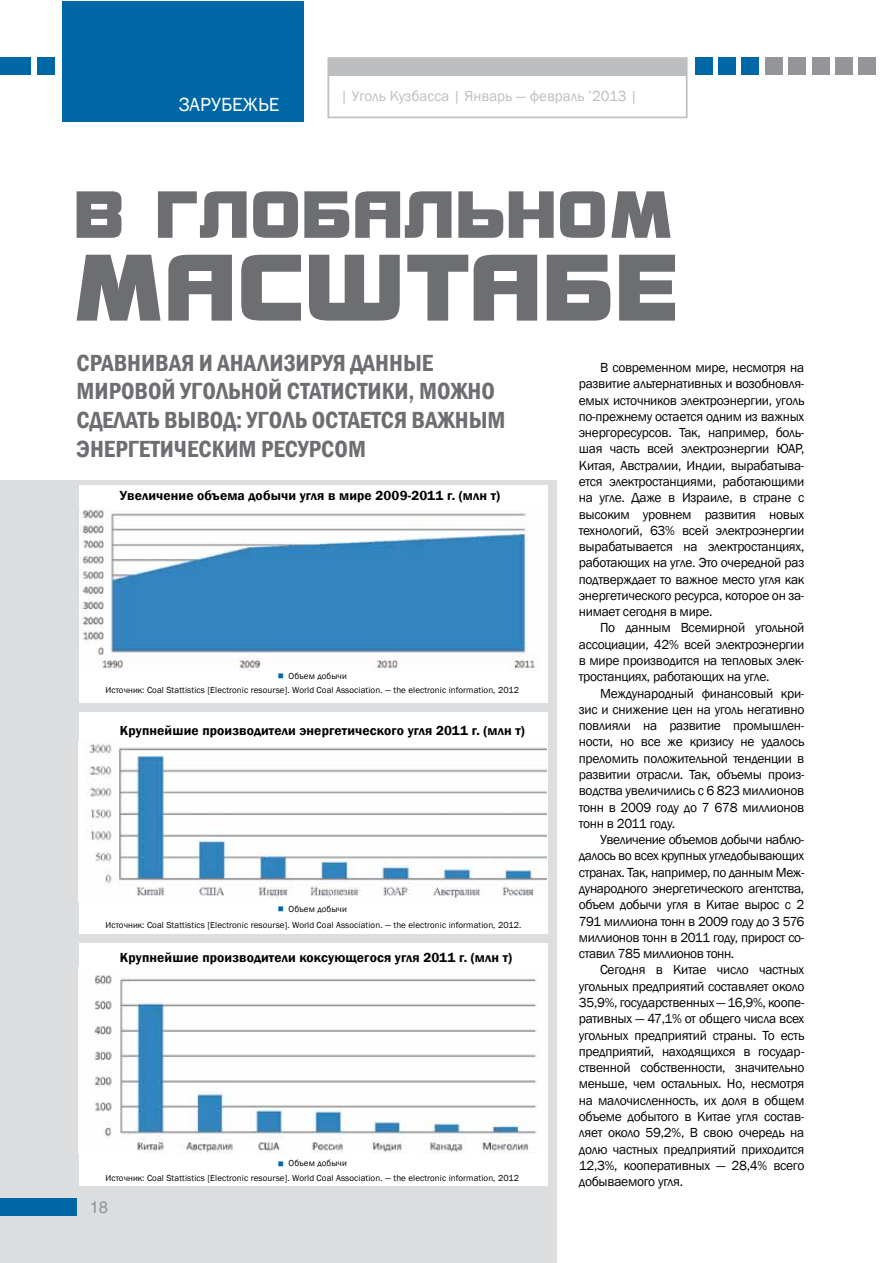
<style>
.page{position:relative;width:881px;height:1263px;background:#fff}
.page>*{position:absolute;margin:0;border:0;box-sizing:border-box;transform-origin:0 0}
.t1{font:600 condensed 24px/28.8px "Franklin Gothic";color:#6d6e71}
.t2{font:19.5px "Franklin Gothic";color:#fff}
.t3{font:16.5px "Helios";color:#939598}
.t4{font:15px "Franklin Gothic";color:#bcbec0}
.t5{font:13.5px/16.4px "Franklin Gothic";letter-spacing:-.02em;color:#000;text-align:justify}
.t6{font:600 13.5px "Franklin Gothic";letter-spacing:.01em;color:#000}
.t7{font:9px "Franklin Gothic";letter-spacing:.01em;color:#000}
.s1{font-family:"Minion Pro";font-weight:700;font-size:16.5px;color:#0067a7}
</style>
<div class="page">
<div style="left:0;top:480px;width:556px;height:783px;background:#dcddde"></div>
<div style="left:327px;top:57px;width:360px;height:61px;background:#fff;border:2px solid #bcbec0"></div>
<div style="left:858px;top:58px;width:17px;height:17px;background:#939598"></div>
<div style="left:327px;top:59px;width:359px;height:17px;background:#bcbec0"></div>
<div style="left:0;top:1198px;width:77px;height:17px;background:#0067a7"></div>
<div style="left:835px;top:58px;width:17px;height:17px;background:#939598"></div>
<div style="left:811px;top:58px;width:17px;height:17px;background:#939598"></div>
<div style="left:788px;top:58px;width:17px;height:17px;background:#939598"></div>
<div style="left:765px;top:58px;width:17px;height:17px;background:#939598"></div>
<div style="left:741px;top:58px;width:17px;height:17px;background:#0067a7"></div>
<div style="left:718px;top:58px;width:17px;height:17px;background:#0067a7"></div>
<div style="left:694px;top:58px;width:17px;height:17px;background:#0067a7"></div>
<div style="left:37px;top:58px;width:17px;height:17px;background:#0067a7"></div>
<div style="left:0;top:58px;width:30px;height:17px;background:#0067a7"></div>
<div style="left:62px;top:1px;width:242px;height:121px;background:#0067a7"></div>
<svg style="left:77px;top:191px;width:593px;height:47px"></svg>
<svg style="left:77px;top:255px;width:597px;height:66px"></svg>
<div style="left:79px;top:485px;width:468px;height:218px;background:#fff"></div>
<div style="left:79px;top:712px;width:468px;height:221px;background:#fff"></div>
<div style="left:79px;top:944px;width:468px;height:242px;background:#fff"></div>
<img style="left:80px;top:508px;width:456px;height:163px">
<img style="left:86px;top:741px;width:460px;height:160px">
<img style="left:94px;top:975px;width:443px;height:178px">
<h2 class="t2" style="left:179px;top:92px;width:24px">Зарубеж</h2>
<h2 class="t2" style="left:258px;top:92px;width:21px">ье</h2>
<p class="t4" style="left:340px;top:87px;width:298px">| Уголь Кузбасса | Январь — февраль ’2013 |</p>
<h1 class="t1" style="left:77px;top:348px;width:427px">Сравнивая и анализируя данные мировой угольной статистики, можно сделать вывод: уголь остается важным энергетическим ресурсом</h1>
<p class="t5" style="left:578px;top:360px;width:227px;text-indent:21px">В современном мире, несмотря на развитие альтернативных и возобновля&shy;емых источников электроэнергии, уголь по-прежнему остается одним из важных энергоресурсов. Так, например, боль&shy;шая часть всей электроэнергии ЮАР, Китая, Австралии, Индии, вырабатыва&shy;ется электростанциями, работающими на угле. Даже в Израиле, в стране с высоким уровнем развития новых технологий, 63% всей электроэнергии вырабатывается на электростанциях, работающих на угле. Это очередной раз подтверждает то важное место угля как энергетического ресурса, которое он за&shy;нимает сегодня в мире.</p>
<p class="t5" style="left:578px;top:620px;width:227px;text-indent:21px">По данным Всемирной угольной ассоциации, 42% всей электроэнергии в мире производится на тепловых элек&shy;тростанциях, работающих на угле.</p>
<p class="t5" style="left:578px;top:685px;width:227px;text-indent:21px">Международный финансовый кри&shy;зис и снижение цен на уголь негативно повлияли на развитие промышлен&shy;ности, но все же кризису не удалось преломить положительной тенденции в развитии отрасли. Так, объемы произ&shy;водства увеличились с 6 823 миллионов тонн в 2009 году до 7 678 миллионов тонн в 2011 году.</p>
<p class="t5" style="left:578px;top:832px;width:227px;text-indent:21px">Увеличение объемов добычи наблю&shy;далось во всех крупных угледобывающих странах. Так, например, по данным Меж&shy;дународного энергетического агентства, объем добычи угля в Китае вырос с 2<br>791 миллиона тонн в 2009 году до 3 576 миллионов тонн в 2011 году, прирост со&shy;ставил 785 миллионов тонн.</p>
<p class="t5" style="left:578px;top:962px;width:227px;text-indent:21px">Сегодня в Китае число частных угольных предприятий составляет около 35,9%, государственных — 16,9%, коопе&shy;ративных — 47,1% от общего числа всех угольных предприятий страны. То есть предприятий, находящихся в государ&shy;ственной собственности, значительно меньше, чем остальных. Но, несмотря на малочисленность, их доля в общем объеме добытого в Китае угля состав&shy;ляет около 59,2%, В свою очередь на долю частных предприятий приходится 12,3%, кооперативных — 28,4% всего добываемого угля.</p>
<p class="t6" style="left:120px;top:487px;width:381px">Увеличение объема добычи угля в мире 2009-2011 г. (млн т)</p>
<p class="t7" style="left:277px;top:670px;width:71px"><span class="s1">■</span> Объем добычи</p>
<p class="t7" style="left:105px;top:685px;width:415px">Источник: Coal Stattistics [Electronic resourse]. World Coal Association. — the electronic information, 2012</p>
<p class="t6" style="left:120px;top:722px;width:406px">Крупнейшие производители энергетического угля 2011 г. (млн т)</p>
<p class="t7" style="left:277px;top:903px;width:71px"><span class="s1">■</span> Объем добычи</p>
<p class="t7" style="left:105px;top:919px;width:417px">Источник: Coal Stattistics [Electronic resourse]. World Coal Association. — the electronic information, 2012.</p>
<p class="t6" style="left:120px;top:949px;width:393px">Крупнейшие производители коксующегося угля 2011 г. (млн т)</p>
<p class="t7" style="left:277px;top:1157px;width:71px"><span class="s1">■</span> Объем добычи</p>
<p class="t7" style="left:105px;top:1172px;width:415px">Источник: Coal Stattistics [Electronic resourse]. World Coal Association. — the electronic information, 2012</p>
<p class="t3" style="left:90px;top:1197px;width:20px">18</p>
</div>
